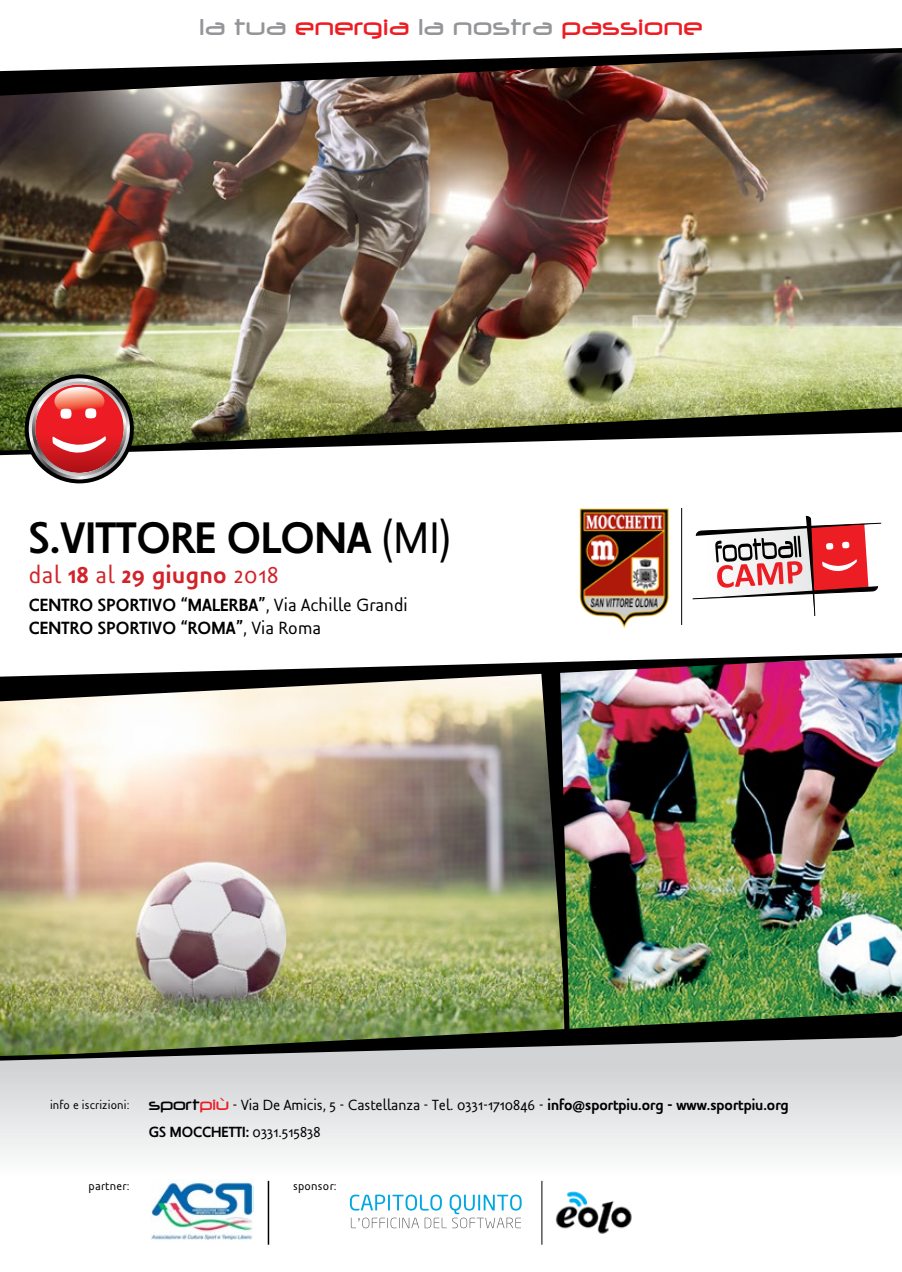
<style>
.page{position:relative;width:902px;height:1272px;background:#fff}
.page>*{position:absolute;margin:0;border:0;box-sizing:border-box;transform-origin:0 0}
.t1{font:700 45px "Legal LT Std";color:#000}
.t2{font:27px "Neuropol";letter-spacing:.025em;color:#ed1d24}
.t3{font:700 24px "Legal LT Std";letter-spacing:.03em;color:#d2232a}
.t4{font:700 18px/22.5px "Legal LT Std";letter-spacing:.01em;color:#000}
.t5{font:15px/27px "Legal LT Std";color:#000}
.t6{font:12px "Legal LT Std";letter-spacing:.02em;color:#000}
.s1{color:#939598}
.s2{font-weight:400}
.s3{font-family:"Neuropol";font-size:18px}
.s4{font-family:"Neuropol";font-size:18px;color:#ed1d24}
.s5{font-weight:700}
</style>
<div class="page">
<svg style="left:692px;top:515px;width:190px;height:100px"></svg>
<img style="left:579px;top:508px;width:90px;height:120px">
<svg style="left:0;top:1063px;width:901px;height:172px"></svg>
<hr style="left:681px;top:508px;width:1px;height:117px;background:#000">
<img style="left:0;top:116px;width:901px;height:272px">
<img style="left:0;top:388px;width:901px;height:68px">
<img style="left:0;top:48px;width:901px;height:68px">
<img style="left:0;top:707px;width:521px;height:299px">
<img style="left:27px;top:377px;width:104px;height:103px">
<div style="left:25px;top:374px;width:109px;height:109px;border:4px solid #000;border-radius:50%"></div>
<img style="left:151px;top:1178px;width:103px;height:62px">
<hr style="left:541px;top:1180px;width:1px;height:64px;background:#000">
<hr style="left:268px;top:1180px;width:1px;height:64px;background:#000">
<img style="left:554px;top:1191px;width:90px;height:44px">
<svg style="left:350px;top:1194px;width:171px;height:34px"></svg>
<img style="left:572px;top:707px;width:329px;height:299px">
<img style="left:0;top:653px;width:901px;height:54px">
<img style="left:0;top:1006px;width:901px;height:57px">
<img style="left:521px;top:664px;width:51px;height:374px">
<h2 class="t2" style="left:199px;top:13px;width:504px"><span class="s1">la tua</span> energia <span class="s1">la nostra</span> passione</h2>
<h1 class="t1" style="left:29px;top:512px;width:423px">S.VITTORE OLONA <span class="s2">(MI)</span></h1>
<h3 class="t3" style="left:29px;top:561px;width:251px"><span class="s2">dal</span> 18 <span class="s2">al</span> 29 GIUGNO <span class="s2">2018</span></h3>
<p class="t4" style="left:29px;top:594px;width:380px">CENTRO SPORTIVO “MALERBA”<span class="s2">, Via Achille Grandi<br></span>CENTRO SPORTIVO “ROMA”<span class="s2">, Via Roma</span></p>
<p class="t6" style="left:50px;top:1097px;width:81px">info e iscrizioni:</p>
<p class="t5" style="left:149px;top:1091px;width:641px"><span class="s3">sport</span><span class="s4">più</span> - Via De Amicis, 5 - Castellanza - Tel. 0331-1710846 - <span class="s5">INFO@SPORTPIU.ORG - WWW.SPORTPIU.ORG<br>GS MOCCHETTI:</span> 0331.515838</p>
<p class="t6" style="left:88px;top:1179px;width:43px">partner:</p>
<p class="t6" style="left:293px;top:1179px;width:45px">sponsor:</p>
</div>
